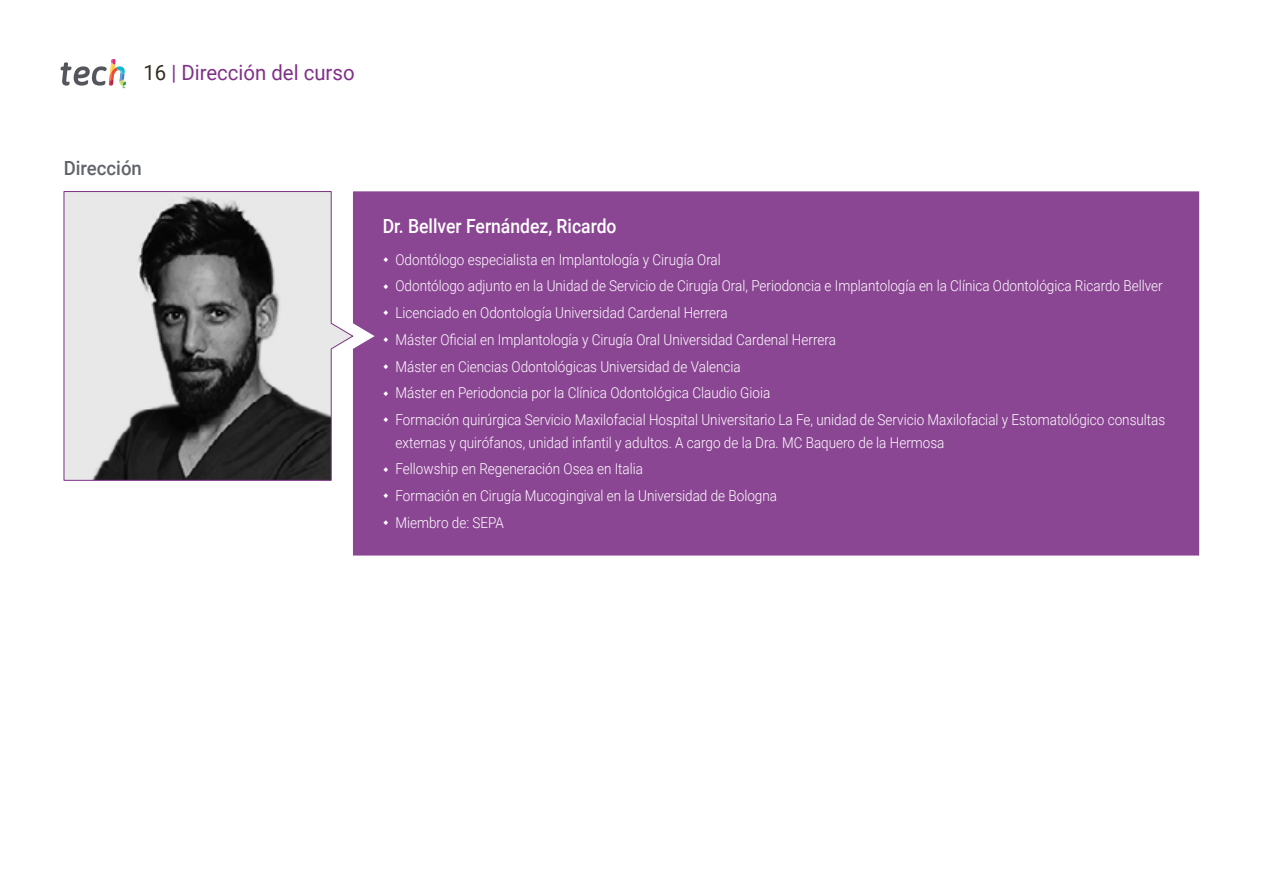
<style>
.page{position:relative;width:1263px;height:893px;background:#fff}
.page>*{position:absolute;margin:0;border:0;box-sizing:border-box;transform-origin:0 0}
.t1{font:21px "Roboto";color:#813089}
.t2{font:500 19.5px "Roboto";color:#fff;scale:.9 1}
.t3{font:500 19.5px "Roboto";color:#61646a;scale:.95 1}
.t4{font:300 15px/26.7px "Roboto";color:#fff;scale:.9 1}
.s1{color:#312e20}
</style>
<div class="page">
<svg style="left:61px;top:59px;width:65px;height:29px"></svg>
<div style="left:353px;top:191px;width:846px;height:365px;background:#8b4693"></div>
<svg style="left:64px;top:191px;width:289px;height:290px;background:#989798"></svg>
<svg style="left:384px;top:257px;width:4px;height:5px"></svg>
<svg style="left:384px;top:284px;width:4px;height:5px"></svg>
<svg style="left:384px;top:310px;width:4px;height:5px"></svg>
<svg style="left:384px;top:337px;width:4px;height:5px"></svg>
<svg style="left:384px;top:364px;width:4px;height:5px"></svg>
<svg style="left:384px;top:391px;width:4px;height:5px"></svg>
<svg style="left:384px;top:417px;width:4px;height:5px"></svg>
<svg style="left:384px;top:467px;width:4px;height:5px"></svg>
<svg style="left:384px;top:493px;width:4px;height:5px"></svg>
<svg style="left:384px;top:520px;width:4px;height:5px"></svg>
<h1 class="t1" style="left:144px;top:57px;width:213px"><span class="s1">16</span> | Dirección del curso</h1>
<h2 class="t3" style="left:64px;top:154px;width:84px">Dirección</h2>
<h2 class="t2" style="left:383px;top:212px;width:261px">Dr. Bellver Fernández, Ricardo</h2>
<p class="t4" style="left:395px;top:245px;width:857px">Odontólogo especialista en Implantología y Cirugía Oral<br>Odontólogo adjunto en la Unidad de Servicio de Cirugía Oral, Periodoncia e Implantología en la Clínica Odontológica Ricardo Bellver Licenciado en Odontología Universidad Cardenal Herrera<br>Máster Oficial en Implantología y Cirugía Oral Universidad Cardenal Herrera<br>Máster en Ciencias Odontológicas Universidad de Valencia<br>Máster en Periodoncia por la Clínica Odontológica Claudio Gioia<br>Formación quirúrgica Servicio Maxilofacial Hospital Universitario La Fe, unidad de Servicio Maxilofacial y Estomatológico consultas</p>
<p class="t4" style="left:395px;top:428px;width:611px">externas y quirófanos, unidad infantil y adultos. A cargo de la Dra. MC Baquero de la Hermosa Fellowship en Regeneración Osea en Italia<br>Formación en Cirugía Mucogingival en la Universidad de Bologna<br>Miembro de: SEPA</p>
</div>
